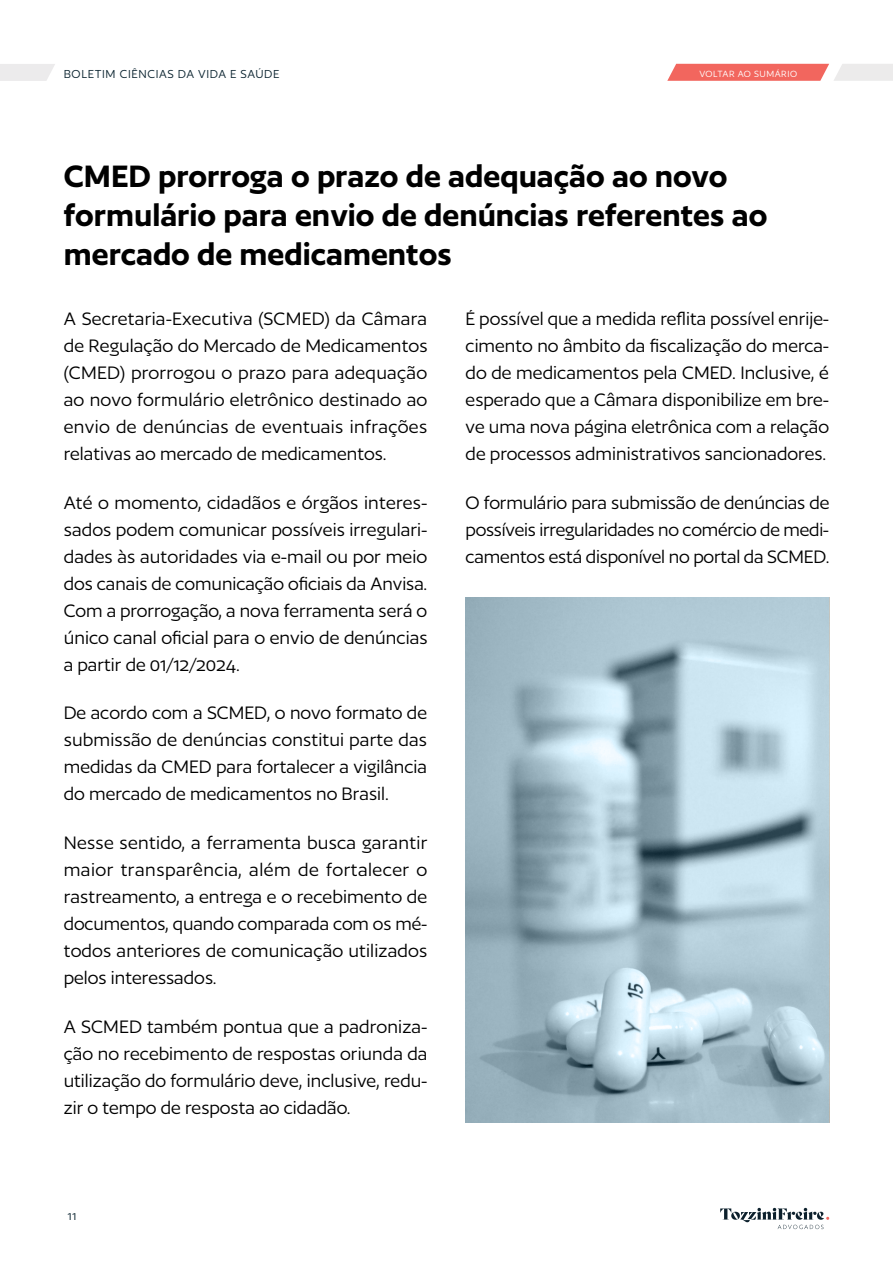
<style>
.page{position:relative;width:893px;height:1263px;background:#fff}
.page>*{position:absolute;margin:0;border:0;box-sizing:border-box;transform-origin:0 0}
.t1{font:600 36px/39px "Author";color:#000}
.t2{font:21px/27px "Author";color:#000;text-align:justify}
.t3{font:13.5px "Author";letter-spacing:.05em;color:#0b2430}
.t4{font:10.5px "Author";letter-spacing:.05em;color:#fff}
</style>
<div class="page">
<svg style="left:720px;top:1208px;width:109px;height:21px"></svg>
<svg style="left:0;top:64px;width:55px;height:17px"></svg>
<svg style="left:667px;top:64px;width:226px;height:17px;background:#f1938e"></svg>
<img style="left:466px;top:597px;width:363px;height:526px">
<p class="t3" style="left:64px;top:67px;width:217px">BOLETIM CIÊNCIAS DA VIDA E SAÚDE</p>
<p class="t4" style="left:699px;top:68px;width:99px">VOLTAR AO SUMÁRIO</p>
<h1 class="t1" style="left:64px;top:156px;width:705px">CMED prorroga o prazo de adequação ao novo formulário para envio de denúncias referentes ao mercado de medicamentos</h1>
<p class="t2" style="left:64px;top:305px;width:365px">A Secretaria-Executiva (SCMED) da Câmara de Regulação do Mercado de Medicamentos (CMED) prorrogou o prazo para adequação ao novo formulário eletrônico destinado ao envio de denúncias de eventuais infrações relativas ao mercado de medicamentos.</p>
<p class="t2" style="left:64px;top:489px;width:365px">Até o momento, cidadãos e órgãos interes&shy;sados podem comunicar possíveis irregulari&shy;dades às autoridades via e-mail ou por meio dos canais de comunicação oficiais da Anvisa.<br>Com a prorrogação, a nova ferramenta será o único canal oficial para o envio de denúncias a partir de 01/12/2024.</p>
<p class="t2" style="left:64px;top:699px;width:365px">De acordo com a SCMED, o novo formato de submissão de denúncias constitui parte das medidas da CMED para fortalecer a vigilância do mercado de medicamentos no Brasil.</p>
<p class="t2" style="left:64px;top:829px;width:365px">Nesse sentido, a ferramenta busca garantir maior transparência, além de fortalecer o rastreamento, a entrega e o recebimento de documentos, quando comparada com os mé&shy;todos anteriores de comunicação utilizados pelos interessados.</p>
<p class="t2" style="left:64px;top:1013px;width:365px">A SCMED também pontua que a padroniza&shy;ção no recebimento de respostas oriunda da utilização do formulário deve, inclusive, redu&shy;zir o tempo de resposta ao cidadão.</p>
<p class="t3" style="left:68px;top:1209px;width:11px">11</p>
<p class="t2" style="left:466px;top:305px;width:365px">É possível que a medida reflita possível enrije&shy;cimento no âmbito da fiscalização do merca&shy;do de medicamentos pela CMED. Inclusive, é esperado que a Câmara disponibilize em bre&shy;ve uma nova página eletrônica com a relação de processos administrativos sancionadores.</p>
<p class="t2" style="left:466px;top:489px;width:365px">O formulário para submissão de denúncias de possíveis irregularidades no comércio de medi&shy;camentos está disponível no portal da SCMED.</p>
</div>
